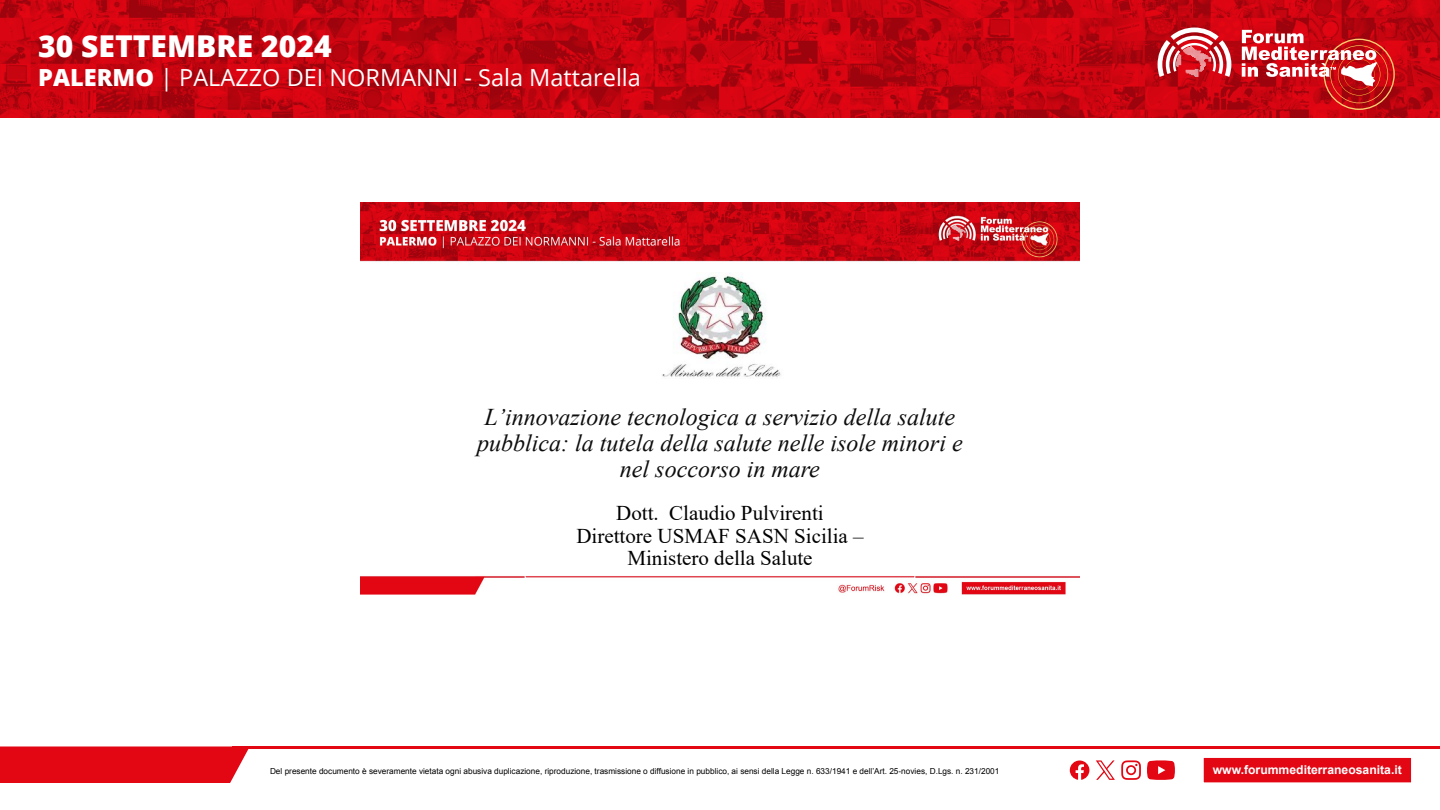
<style>
.page{position:relative;width:1440px;height:810px;background:#fff}
.page>*{position:absolute;margin:0;border:0;box-sizing:border-box;transform-origin:0 0}
.t1{font:800 30.08px "Open Sans";color:#fff}
.t2{font:italic 24px/26px "Times New Roman";color:#0d0d0d;text-align:center}
.t3{font:23.55px "Open Sans";color:#fff}
.t4{font:21px/22.5px "Times New Roman";color:#000;text-align:center}
.t5{font:700 12.15px "Arial";color:#fff}
.t6{font:8.25px "Arial";color:#000}
.s1{font-weight:800}
</style>
<div class="page">
<div style="left:0;top:746px;width:249px;height:37px;background:#e30613"></div>
<hr style="left:232px;top:746px;width:1208px;height:3px;background:#e30613">
<div style="left:1203px;top:757px;width:209px;height:27px;background:#e30613;border:1px solid #fff"></div>
<svg style="left:1121px;top:760px;width:20px;height:20px"></svg>
<svg style="left:1147px;top:760px;width:28px;height:20px"></svg>
<svg style="left:1070px;top:761px;width:19px;height:19px"></svg>
<svg style="left:1096px;top:760px;width:19px;height:20px"></svg>
<svg style="left:0;top:0;width:1440px;height:117px;background:#c3040f"></svg>
<svg style="left:1158px;top:28px;width:73px;height:49px"></svg>
<svg style="left:1242px;top:30px;width:153px;height:80px;background:#d13f43"></svg>
<img style="left:360px;top:202px;width:720px;height:393px">
<img style="left:527px;top:508px;width:386px;height:68px">
<div style="left:525px;top:506px;width:390px;height:72px;border:1px solid #fff"></div>
<img style="left:639px;top:262px;width:162px;height:143px">
<h1 class="t1" style="left:38px;top:24px;width:295px">30 SETTEMBRE 2024</h1>
<h3 class="t3" style="left:38px;top:62px;width:604px"><span class="s1">PALERMO</span> | PALAZZO DEI NORMANNI - Sala Mattarella</h3>
<h2 class="t2" style="left:477px;top:404px;width:487px">L’innovazione tecnologica a servizio della salute pubblica: la tutela della salute nelle isole minori e nel soccorso in mare</h2>
<h3 class="t4" style="left:576px;top:501px;width:289px">Dott. Claudio Pulvirenti<br>Direttore USMAF SASN Sicilia –<br>Ministero della Salute</h3>
<p class="t6" style="left:270px;top:766px;width:731px">Del presente documento è severamente vietata ogni abusiva duplicazione, riproduzione, trasmissione o diffusione in pubblico, ai sensi della Legge n. 633/1941 e dell’Art. 25-novies, D.Lgs. n. 231/2001</p>
<h3 class="t5" style="left:1213px;top:762px;width:191px">www.forummediterraneosanita.it</h3>
</div>
